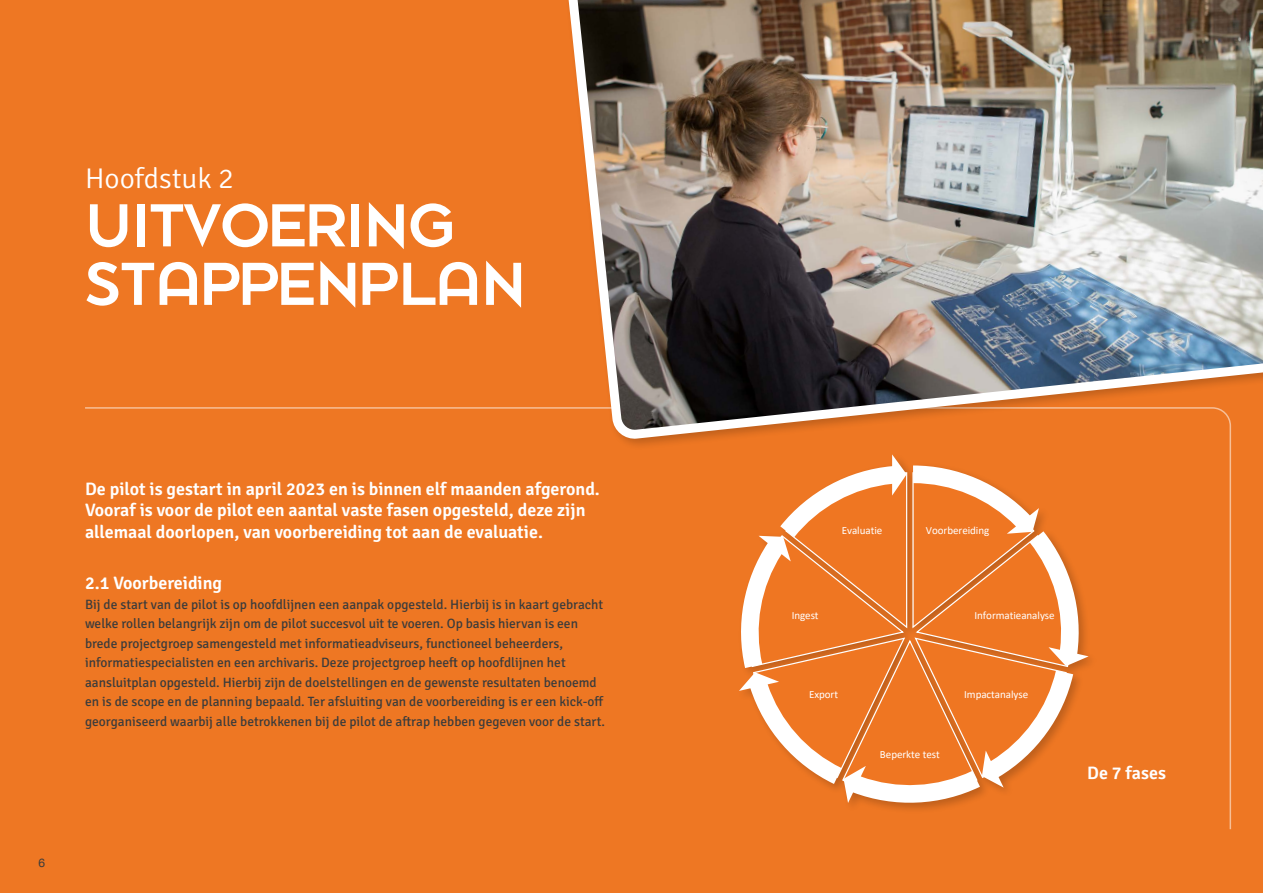
<style>
.page{position:relative;width:1263px;height:893px;background:#ee7723}
.page>*{position:absolute;margin:0;border:0;box-sizing:border-box;transform-origin:0 0}
.t1{font:67.05px/58.5px "Dessau Pro Neu";letter-spacing:-.01em;color:#fff}
.t2{font:300 28.5px "Signika";color:#fff}
.t3{font:600 18px/21.6px "Signika";color:#fff}
.t4{font:13.5px/19.5px "Signika";color:#3c3c3b}
.t5{font:12px "Helvetica Neue";color:#3c3c3b}
.t6{font:11.1px "Calibri";letter-spacing:-.005em;color:#fff}
</style>
<div class="page">
<div style="left:84px;top:406px;width:1148px;height:425px;background:#ee7723"></div>
<div style="left:561px;top:0;width:702px;height:451px;background:#ee7723"></div>
<img style="left:569px;top:0;width:694px;height:438px">
<div style="left:736px;top:452px;width:363px;height:362px;background:#ee7723"></div>
<svg style="left:735px;top:454px;width:354px;height:354px"></svg>
<h2 class="t2" style="left:85px;top:158px;width:150px">Hoofdstuk 2</h2>
<h1 class="t1" style="left:85px;top:196px;width:442px">UITVOERING<br>STAPPENPLAN</h1>
<h3 class="t3" style="left:85px;top:477px;width:516px">De pilot is gestart in april 2023 en is binnen elf maanden afgerond.<br>Vooraf is voor de pilot een aantal vaste fasen opgesteld, deze zijn allemaal doorlopen, van voorbereiding tot aan de evaluatie.</h3>
<h3 class="t3" style="left:85px;top:571px;width:139px">2.1 Voorbereiding</h3>
<p class="t4" style="left:85px;top:594px;width:522px">Bij de start van de pilot is op hoofdlijnen een aanpak opgesteld. Hierbij is in kaart gebracht welke rollen belangrijk zijn om de pilot succesvol uit te voeren. Op basis hiervan is een brede projectgroep samengesteld met informatieadviseurs, functioneel beheerders, informatiespecialisten en een archivaris. Deze projectgroep heeft op hoofdlijnen het aansluitplan opgesteld. Hierbij zijn de doelstellingen en de gewenste resultaten benoemd en is de scope en de planning bepaald. Ter afsluiting van de voorbereiding is er een kick-off georganiseerd waarbij alle betrokkenen bij de pilot de aftrap hebben gegeven voor de start.</p>
<p class="t5" style="left:39px;top:854px;width:8px">6</p>
<p class="t6" style="left:842px;top:523px;width:42px">Evaluatie</p>
<p class="t6" style="left:926px;top:523px;width:65px">Voorbereiding</p>
<p class="t6" style="left:792px;top:607px;width:28px">Ingest</p>
<p class="t6" style="left:974px;top:607px;width:82px">Informatieanalyse</p>
<p class="t6" style="left:809px;top:687px;width:30px">Export</p>
<p class="t6" style="left:964px;top:687px;width:65px">Impactanalyse</p>
<p class="t6" style="left:880px;top:746px;width:61px">Beperkte test</p>
<h3 class="t3" style="left:1087px;top:761px;width:80px">De 7 fases</h3>
</div>
